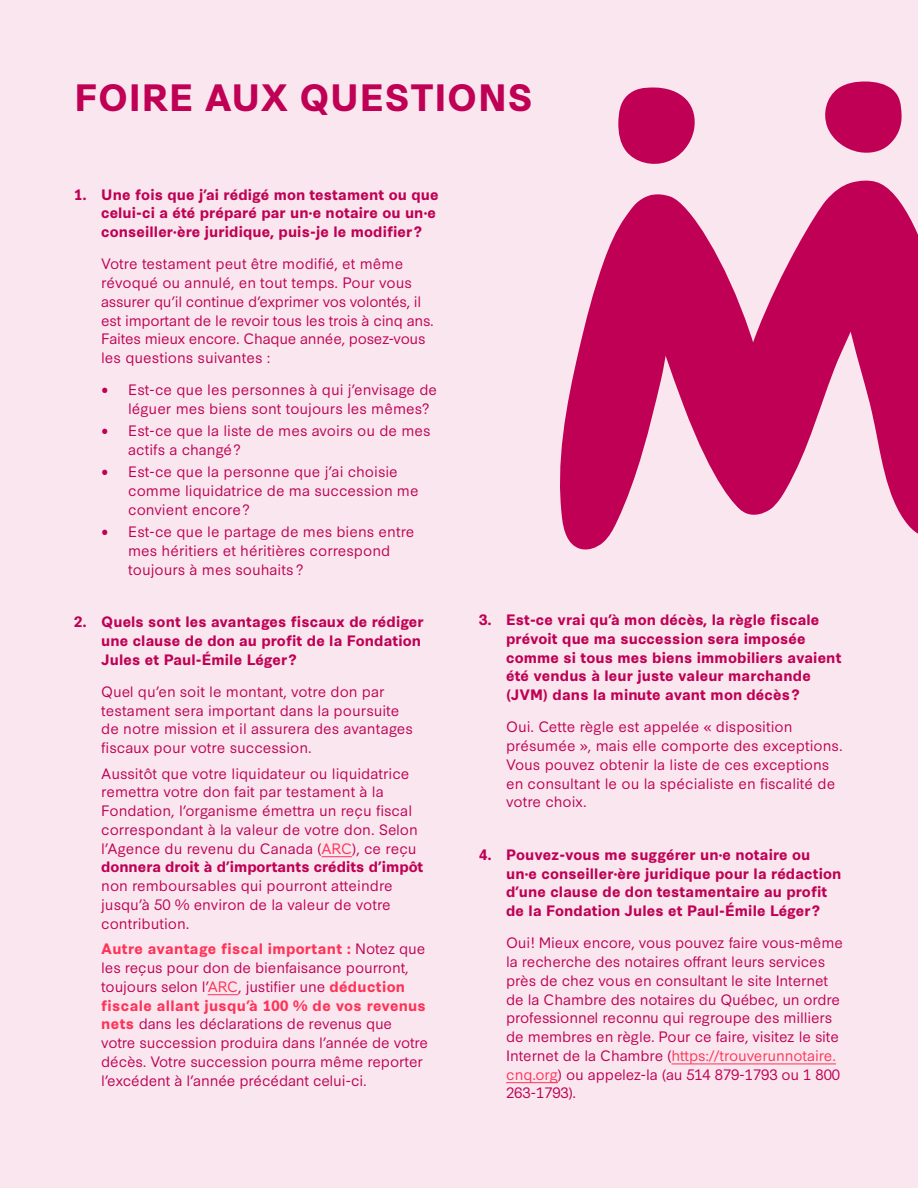
<style>
.page{position:relative;width:918px;height:1188px;background:#f9e6ee}
.page>*{position:absolute;margin:0;border:0;box-sizing:border-box;transform-origin:0 0}
.t1{font:700 36px "Synthese";letter-spacing:.015em;color:#bf0054}
.t2{font:14.25px/18.8px "Synthese";color:#bf0054}
.t3{font:700 14.25px/18.8px "Synthese";letter-spacing:.01em;color:#bf0054}
.t4{font:14.25px/18.8px "Synthese";letter-spacing:-.02em;color:#bf0054}
.s1{font-size:14.7px}
.s2{color:#ff3359}
.s3{font-weight:700}
.s4{font-weight:700;color:#ff3359}
</style>
<div class="page">
<hr style="left:671px;top:1064px;width:165px;height:1px;background:#ff3359">
<hr style="left:506px;top:1082px;width:52px;height:1px;background:#ff3359">
<hr style="left:322px;top:856px;width:30px;height:1px;background:#ff3359">
<hr style="left:208px;top:994px;width:30px;height:1px;background:#ff3359">
<svg style="left:618px;top:87px;width:77px;height:77px"></svg>
<svg style="left:560px;top:194px;width:151px;height:356px;fill:#bf0054"></svg>
<svg style="left:825px;top:81px;width:77px;height:72px"></svg>
<svg style="left:711px;top:180px;width:207px;height:354px;fill:#bf0054"></svg>
<h1 class="t1" style="left:74px;top:69px;width:460px">FOIRE AUX QUESTIONS</h1>
<p class="t3" style="left:101px;top:184px;width:339px;text-indent:-27px">1. Une fois que j’ai rédigé mon testament ou que celui-ci a été préparé par un·e notaire ou un·e conseiller·ère juridique, puis-je le modifier ?</p>
<p class="t4" style="left:101px;top:253px;width:334px">Votre testament peut être modifié, et même révoqué ou annulé, en tout temps. Pour vous assurer qu’il continue d’exprimer vos volontés, il est important de le revoir tous les trois à cinq ans.<br>Faites mieux encore. Chaque année, posez-vous les questions suivantes :</p>
<p class="t2" style="left:128px;top:379px;width:311px;text-indent:-27px"><span class="s1">•</span> Est-ce que les personnes à qui j’envisage de léguer mes biens sont toujours les mêmes?</p>
<p class="t2" style="left:128px;top:420px;width:304px;text-indent:-27px"><span class="s1">•</span> Est-ce que la liste de mes avoirs ou de mes actifs a changé ?</p>
<p class="t2" style="left:128px;top:461px;width:292px;text-indent:-27px"><span class="s1">•</span> Est-ce que la personne que j’ai choisie comme liquidatrice de ma succession me convient encore ?</p>
<p class="t2" style="left:128px;top:521px;width:288px;text-indent:-27px"><span class="s1">•</span> Est-ce que le partage de mes biens entre mes héritiers et héritières correspond toujours à mes souhaits ?</p>
<p class="t3" style="left:101px;top:612px;width:324px;text-indent:-27px">2. Quels sont les avantages fiscaux de rédiger une clause de don au profit de la Fondation<br>Jules et Paul-Émile Léger ?</p>
<p class="t2" style="left:101px;top:681px;width:313px">Quel qu’en soit le montant, votre don par testament sera important dans la poursuite de notre mission et il assurera des avantages fiscaux pour votre succession.</p>
<p class="t2" style="left:101px;top:763px;width:324px">Aussitôt que votre liquidateur ou liquidatrice remettra votre don fait par testament à la Fondation, l’organisme émettra un reçu fiscal correspondant à la valeur de votre don. Selon l’Agence du revenu du Canada (<span class="s2">ARC</span>), ce reçu <span class="s3">donnera droit à d’importants crédits d’impôt</span></p>
<p class="t2" style="left:101px;top:875px;width:293px">non remboursables qui pourront atteindre jusqu’à 50 % environ de la valeur de votre contribution.</p>
<p class="t2" style="left:101px;top:938px;width:329px"><span class="s4">Autre avantage fiscal important :</span> Notez que les reçus pour don de bienfaisance pourront, toujours selon l’<span class="s2">ARC</span>, justifier une <span class="s4">déduction fiscale allant jusqu’à 100 % de vos revenus nets</span> dans les déclarations de revenus que votre succession produira dans l’année de votre décès. Votre succession pourra même reporter l’excédent à l’année précédant celui-ci.</p>
<p class="t3" style="left:506px;top:609px;width:337px;text-indent:-27px">3. Est-ce vrai qu’à mon décès, la règle fiscale prévoit que ma succession sera imposée comme si tous mes biens immobiliers avaient été vendus à leur juste valeur marchande (JVM) dans la minute avant mon décès ?</p>
<p class="t2" style="left:506px;top:716px;width:338px">Oui. Cette règle est appelée « disposition présumée », mais elle comporte des exceptions.<br>Vous pouvez obtenir la liste de ces exceptions en consultant le ou la spécialiste en fiscalité de votre choix.</p>
<p class="t3" style="left:506px;top:844px;width:337px;text-indent:-27px">4. Pouvez-vous me suggérer un·e notaire ou un·e conseiller·ère juridique pour la rédaction d’une clause de don testamentaire au profit de la Fondation Jules et Paul-Émile Léger ?</p>
<p class="t2" style="left:506px;top:932px;width:338px">Oui ! Mieux encore, vous pouvez faire vous-même la recherche des notaires offrant leurs services près de chez vous en consultant le site Internet de la Chambre des notaires du Québec, un ordre professionnel reconnu qui regroupe des milliers de membres en règle. Pour ce faire, visitez le site Internet de la Chambre (<span class="s2">https://trouverunnotaire. cnq.org</span>) ou appelez-la (au 514 879-1793 ou 1 800<br>263-1793).</p>
</div>
